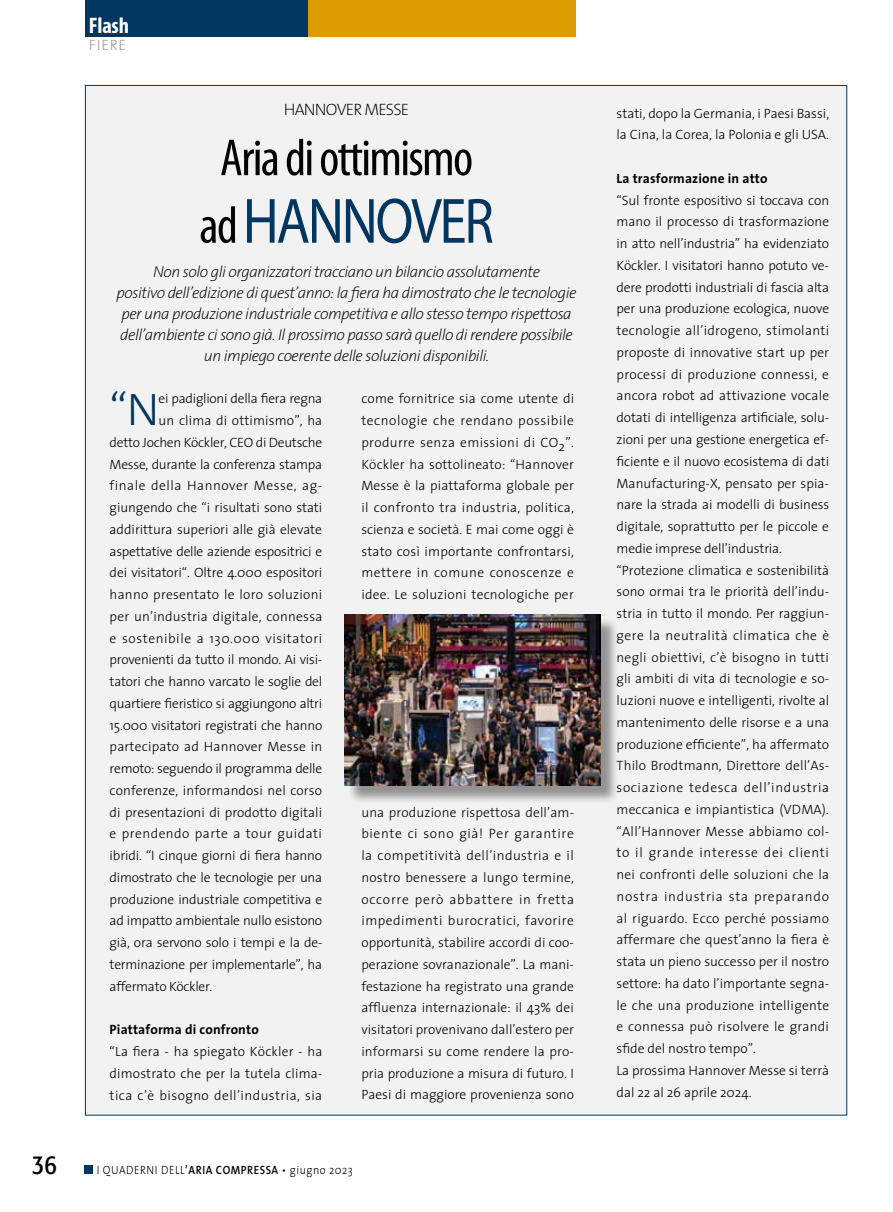
<style>
.page{position:relative;width:893px;height:1212px;background:#fff}
.page>*{position:absolute;margin:0;border:0;box-sizing:border-box;transform-origin:0 0}
.t1{font:64.5px "Myriad Pro";letter-spacing:-.04em;color:#00365f;scale:.85 1}
.t2{font:condensed 52.5px "Myriad Pro";letter-spacing:-.03em;color:#000}
.t3{font:300 45.75px "The Sans";color:#00365f}
.t4{font:condensed 27px "Formata";color:#000}
.t5{font:700 condensed 22.5px "Myriad Pro";letter-spacing:-.01em;color:#fff}
.t6{font:200 16.5px "The Sans";letter-spacing:-.05em;color:#000}
.t7{font:italic 200 15.75px/21px "The Sans";letter-spacing:-.03em;color:#000;text-align:center}
.t8{font:300 15px "The Sans";letter-spacing:.05em;color:#9c9e9f}
.t9{font:300 13.5px/21.8px "The Sans";color:#000;text-align:justify}
.t10{font:300 13.5px "The Sans";letter-spacing:-.02em;color:#000}
.t11{font:700 13.5px "The Sans";letter-spacing:.01em;color:#000}
.t12{font:300 13.5px "The Sans";letter-spacing:.02em;color:#000}
.t13{font:300 13.5px "The Sans";letter-spacing:.045em;color:#000}
.t14{font:300 13.5px "The Sans";letter-spacing:.04em;color:#000}
.t15{font:300 13.5px "The Sans";letter-spacing:.035em;color:#000}
.t16{font:300 12px "The Sans";letter-spacing:.05em;color:#000;scale:.9 1}
.s1{font-stretch:condensed;font-size:52.5px;color:#000}
.s2{font-weight:600}
</style>
<div class="page">
<div style="left:85px;top:1166px;width:8px;height:8px;background:#00365f"></div>
<div style="left:85px;top:85px;width:762px;height:1030px;background:#f2f2f3;border:1px solid #00365f"></div>
<div style="left:347px;top:617px;width:273px;height:187px;background:#000;opacity:.4"></div>
<img style="left:345px;top:615px;width:256px;height:171px">
<div style="left:85px;top:0;width:225px;height:36px;background:#00365f"></div>
<div style="left:308px;top:0;width:268px;height:37px;background:#dd9d00"></div>
<h3 class="t5" style="left:89px;top:11px;width:42px">Flash</h3>
<p class="t8" style="left:89px;top:33px;width:39px">FIERE</p>
<p class="t6" style="left:284px;top:96px;width:127px">HANNOVER MESSE</p>
<h2 class="t2" style="left:220px;top:126px;width:255px">Aria di ottimismo</h2>
<h1 class="t1" style="left:199px;top:181px;width:348px"><span class="s1">ad</span> HANNOVER</h1>
<p class="t7" style="left:117px;top:261px;width:461px">Non solo gli organizzatori tracciano un bilancio assolutamente<br>positivo dell’edizione di quest’anno: la fiera ha dimostrato che le tecnologie per una produzione industriale competitiva e allo stesso tempo rispettosa dell’ambiente ci sono già. Il prossimo passo sarà quello di rendere possibile un impiego coerente delle soluzioni disponibili.</p>
<h3 class="t3" style="left:110px;top:372px;width:51px">“N</h3>
<p class="t10" style="left:159px;top:388px;width:165px">ei padiglioni della fiera regna</p>
<p class="t9" style="left:159px;top:409px;width:165px">un clima di ottimismo”, ha</p>
<p class="t10" style="left:110px;top:431px;width:214px">detto Jochen Köckler, CEO di Deutsche</p>
<p class="t10" style="left:110px;top:453px;width:214px">Messe, durante la conferenza stampa</p>
<p class="t14" style="left:110px;top:475px;width:214px">finale della Hannover Messe, ag-</p>
<p class="t9" style="left:110px;top:496px;width:214px">giungendo che “i risultati sono stati</p>
<p class="t9" style="left:110px;top:518px;width:214px">addirittura superiori alle già elevate</p>
<p class="t10" style="left:110px;top:540px;width:214px">aspettative delle aziende espositrici e</p>
<p class="t9" style="left:110px;top:562px;width:214px">dei visitatori“. Oltre 4.000 espositori</p>
<p class="t12" style="left:110px;top:583px;width:214px">hanno presentato le loro soluzioni</p>
<p class="t9" style="left:110px;top:605px;width:214px">per un’industria digitale, connessa</p>
<p class="t13" style="left:110px;top:627px;width:214px">e sostenibile a 130.000 visitatori</p>
<p class="t10" style="left:110px;top:649px;width:214px">provenienti da tutto il mondo. Ai visi-</p>
<p class="t10" style="left:110px;top:670px;width:214px">tatori che hanno varcato le soglie del</p>
<p class="t10" style="left:110px;top:692px;width:214px">quartiere fieristico si aggiungono altri</p>
<p class="t9" style="left:110px;top:714px;width:214px">15.000 visitatori registrati che hanno</p>
<p class="t9" style="left:110px;top:735px;width:214px">partecipato ad Hannover Messe in</p>
<p class="t10" style="left:110px;top:757px;width:214px">remoto: seguendo il programma delle</p>
<p class="t9" style="left:110px;top:779px;width:214px">conferenze, informandosi nel corso</p>
<p class="t9" style="left:110px;top:801px;width:214px">di presentazioni di prodotto digitali</p>
<p class="t15" style="left:110px;top:823px;width:214px">e prendendo parte a tour guidati</p>
<p class="t9" style="left:110px;top:844px;width:214px">ibridi. “I cinque giorni di fiera hanno</p>
<p class="t10" style="left:110px;top:866px;width:214px">dimostrato che le tecnologie per una</p>
<p class="t9" style="left:110px;top:888px;width:214px">produzione industriale competitiva e</p>
<p class="t10" style="left:110px;top:910px;width:214px">ad impatto ambientale nullo esistono</p>
<p class="t9" style="left:110px;top:931px;width:214px">già, ora servono solo i tempi e la de-</p>
<p class="t9" style="left:110px;top:953px;width:214px">terminazione per implementarle”, ha</p>
<p class="t10" style="left:110px;top:975px;width:104px">affermato Köckler.</p>
<p class="t11" style="left:110px;top:1018px;width:151px">Piattaforma di confronto</p>
<p class="t9" style="left:110px;top:1040px;width:214px">“La fiera - ha spiegato Köckler - ha dimostrato che per la tutela clima&shy;tica c’è bisogno dell’industria, sia</p>
<p class="t9" style="left:361px;top:387px;width:214px">come fornitrice sia come utente di tecnologie che rendano possibile produrre senza emissioni di CO2”.<br>Köckler ha sottolineato: “Hannover Messe è la piattaforma globale per il confronto tra industria, politica, scienza e società. E mai come oggi è stato così importante confrontarsi, mettere in comune conoscenze e idee. Le soluzioni tecnologiche per</p>
<p class="t9" style="left:361px;top:801px;width:214px">una produzione rispettosa dell’am&shy;biente ci sono già! Per garantire la competitività dell’industria e il nostro benessere a lungo termine, occorre però abbattere in fretta impedimenti burocratici, favorire opportunità, stabilire accordi di coo&shy;perazione sovranazionale”. La mani&shy;festazione ha registrato una grande affluenza internazionale: il 43% dei visitatori provenivano dall’estero per informarsi su come rendere la pro&shy;pria produzione a misura di futuro. I Paesi di maggiore provenienza sono</p>
<h3 class="t4" style="left:32px;top:1148px;width:26px">36</h3>
<p class="t16" style="left:97px;top:1160px;width:286px">I QUADERNI DELL<span class="s2">’ARIA COMPRESSA</span> • giugno 2023</p>
<p class="t9" style="left:616px;top:102px;width:214px">stati, dopo la Germania, i Paesi Bassi, la Cina, la Corea, la Polonia e gli USA.</p>
<p class="t11" style="left:616px;top:167px;width:153px">La trasformazione in atto</p>
<p class="t9" style="left:616px;top:189px;width:214px;text-align:left">“Sul fronte espositivo si toccava con mano il processo di trasformazione in atto nell’industria” ha evidenziato Köckler. I visitatori hanno potuto ve&shy;dere prodotti industriali di fascia alta per una produzione ecologica, nuove tecnologie all’idrogeno, stimolanti proposte di innovative start up per processi di produzione connessi, e ancora robot ad attivazione vocale dotati di intelligenza artificiale, solu&shy;zioni per una gestione energetica ef&shy;ficiente e il nuovo ecosistema di dati Manufacturing-X, pensato per spia&shy;nare la strada ai modelli di business digitale, soprattutto per le piccole e medie imprese dell’industria. “Protezione climatica e sostenibilità sono ormai tra le priorità dell’indu&shy;stria in tutto il mondo. Per raggiun&shy;gere la neutralità climatica che è negli obiettivi, c’è bisogno in tutti gli ambiti di vita di tecnologie e so&shy;luzioni nuove e intelligenti, rivolte al mantenimento delle risorse e a una produzione efficiente”, ha affermato Thilo Brodtmann, Direttore dell’As&shy;sociazione tedesca dell’industria meccanica e impiantistica (VDMA). “All’Hannover Messe abbiamo col&shy;to il grande interesse dei clienti nei confronti delle soluzioni che la nostra industria sta preparando al riguardo. Ecco perché possiamo affermare che quest’anno la fiera è stata un pieno successo per il nostro settore: ha dato l’importante segna&shy;le che una produzione intelligente e connessa può risolvere le grandi sfide del nostro tempo”.<br>La prossima Hannover Messe si terrà dal 22 al 26 aprile 2024.</p>
</div>
